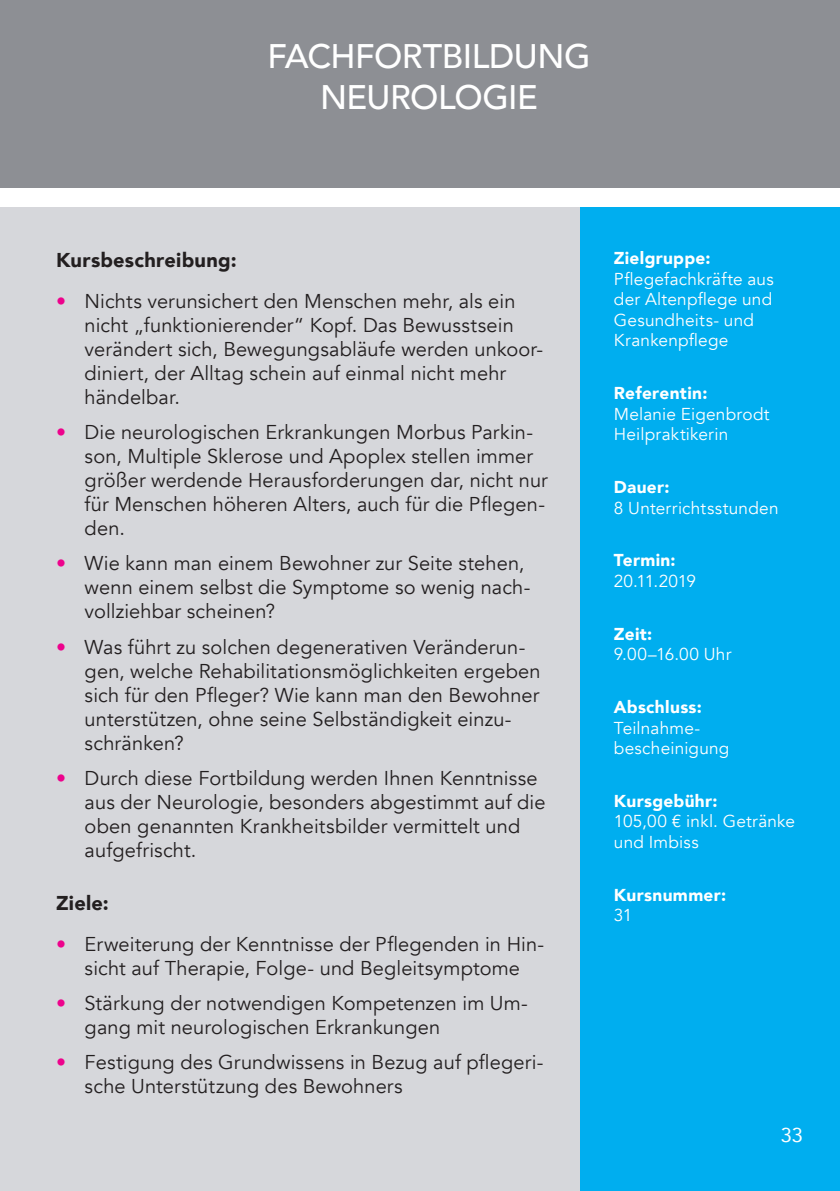
<style>
.page{position:relative;width:840px;height:1191px;background:#fff}
.page>*{position:absolute;margin:0;border:0;box-sizing:border-box;transform-origin:0 0}
.t1{font:500 34px/40.8px "Avenir";letter-spacing:-.015em;color:#fff;text-align:center}
.t2{font:20px/24px "Avenir";letter-spacing:.005em;color:#231f20}
.t3{font:900 20px "Avenir";letter-spacing:.01em;color:#231f20}
.t4{font:20px "Avenir";color:#fff}
.t5{font:17.2px/20.6px "Avenir";letter-spacing:.015em;color:#fff}
.t6{font:900 17.2px "Avenir";letter-spacing:.02em;color:#fff}
.s1{color:#ed028c}
</style>
<div class="page">
<div style="left:0;top:208px;width:580px;height:983px;background:#d6d7db"></div>
<div style="left:0;top:0;width:839px;height:188px;background:#8d8f94"></div>
<div style="left:580px;top:208px;width:259px;height:983px;background:#00aeef"></div>
<h1 class="t1" style="left:267px;top:34px;width:324px">FACHFORTBILDUNG<br>NEUROLOGIE</h1>
<p class="t3" style="left:56px;top:242px;width:182px">Kursbeschreibung:</p>
<p class="t2" style="left:85px;top:289px;width:459px;text-indent:-28px"><span class="s1">•</span> Nichts verunsichert den Menschen mehr, als ein nicht „funktionierender“ Kopf. Das Bewusstsein verändert sich, Bewegungsabläufe werden unkoor&shy;diniert, der Alltag schein auf einmal nicht mehr händelbar.</p>
<p class="t2" style="left:85px;top:420px;width:464px;text-indent:-28px"><span class="s1">•</span> Die neurologischen Erkrankungen Morbus Parkin&shy;son, Multiple Sklerose und Apoplex stellen immer größer werdende Herausforderungen dar, nicht nur für Menschen höheren Alters, auch für die Pflegen&shy;den.</p>
<p class="t2" style="left:85px;top:552px;width:447px;text-indent:-28px"><span class="s1">•</span> Wie kann man einem Bewohner zur Seite stehen, wenn einem selbst die Symptome so wenig nach&shy;vollziehbar scheinen?</p>
<p class="t2" style="left:85px;top:635px;width:457px;text-indent:-28px"><span class="s1">•</span> Was führt zu solchen degenerativen Veränderun&shy;gen, welche Rehabilitationsmöglichkeiten ergeben sich für den Pfleger? Wie kann man den Bewohner unterstützen, ohne seine Selbständigkeit einzu&shy;schränken?</p>
<p class="t2" style="left:85px;top:766px;width:462px;text-indent:-28px"><span class="s1">•</span> Durch diese Fortbildung werden Ihnen Kenntnisse aus der Neurologie, besonders abgestimmt auf die oben genannten Krankheitsbilder vermittelt und aufgefrischt.</p>
<p class="t3" style="left:56px;top:885px;width:54px">Ziele:</p>
<p class="t2" style="left:56px;top:932px;width:489px;text-align:center"><span class="s1">•</span> Erweiterung der Kenntnisse der Pflegenden in Hin&shy;sicht auf Therapie, Folge- und Begleitsymptome</p>
<p class="t2" style="left:85px;top:991px;width:444px;text-indent:-28px"><span class="s1">•</span> Stärkung der notwendigen Kompetenzen im Um&shy;gang mit neurologischen Erkrankungen</p>
<p class="t2" style="left:85px;top:1050px;width:460px;text-indent:-28px"><span class="s1">•</span> Festigung des Grundwissens in Bezug auf pflegeri&shy;sche Unterstützung des Bewohners</p>
<p class="t6" style="left:613px;top:243px;width:98px">Zielgruppe:</p>
<p class="t5" style="left:613px;top:269px;width:161px">Pflegefachkräfte aus der Altenpflege und<br>Gesundheits- und<br>Krankenpflege</p>
<p class="t6" style="left:613px;top:378px;width:95px">Referentin:</p>
<p class="t5" style="left:613px;top:404px;width:157px">Melanie Eigenbrodt<br>Heilpraktikerin</p>
<p class="t6" style="left:613px;top:472px;width:57px">Dauer:</p>
<p class="t5" style="left:613px;top:498px;width:166px">8 Unterrichtsstunden</p>
<p class="t6" style="left:613px;top:545px;width:63px">Termin:</p>
<p class="t5" style="left:613px;top:571px;width:83px">20.11.2019</p>
<p class="t6" style="left:613px;top:619px;width:40px">Zeit:</p>
<p class="t5" style="left:613px;top:644px;width:119px">9.00–16.00 Uhr</p>
<p class="t6" style="left:613px;top:692px;width:89px">Abschluss:</p>
<p class="t5" style="left:613px;top:717px;width:117px">Teilnahme&shy;bescheinigung</p>
<p class="t6" style="left:613px;top:786px;width:105px">Kursgebühr:</p>
<p class="t5" style="left:613px;top:811px;width:182px">105,00 € inkl. Getränke und Imbiss</p>
<p class="t6" style="left:613px;top:880px;width:114px">Kursnummer:</p>
<p class="t5" style="left:613px;top:905px;width:20px">31</p>
<p class="t4" style="left:780px;top:1119px;width:24px">33</p>
</div>
